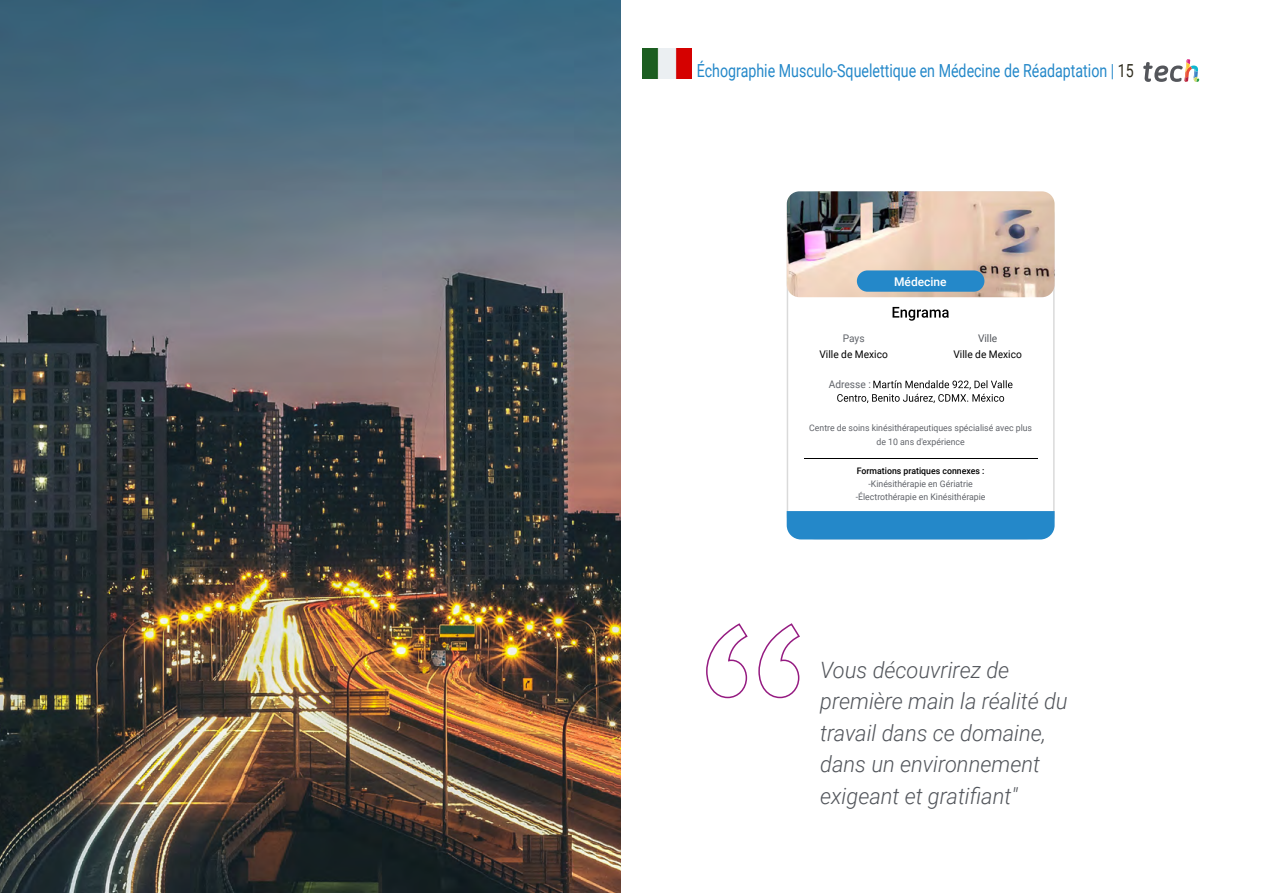
<style>
.page{position:relative;width:1263px;height:893px;background:#fff}
.page>*{position:absolute;margin:0;border:0;box-sizing:border-box;transform-origin:0 0}
.t1{font:italic 300 22.5px/31.5px "Roboto";color:#52555b}
.t2{font:18px "Roboto";color:#2488c9;scale:.79 1}
.t3{font:500 12px "Roboto";color:#fff}
.t4{font:10.5px "Roboto";color:#000}
.t5{font:10.5px "Roboto";color:#61646a}
.t6{font:10.5px "Roboto";color:#52555b}
.t7{font:9px/13.5px "Roboto";color:#61646a;text-align:center}
.t8{font:500 9px "Roboto";color:#000}
.s1{color:#312e20}
</style>
<div class="page">
<img style="left:642px;top:49px;width:49px;height:30px">
<img style="left:0;top:0;width:621px;height:893px">
<svg style="left:786px;top:201px;width:269px;height:339px"></svg>
<img style="left:787px;top:191px;width:267px;height:106px">
<div style="left:857px;top:270px;width:127px;height:22px;background:#2488c9;border-radius:11px"></div>
<div style="left:787px;top:511px;width:267px;height:28px;background:#2488c9"></div>
<hr style="left:804px;top:458px;width:233px;height:1px;background:#000">
<svg style="left:892px;top:307px;width:57px;height:14px"></svg>
<svg style="left:837px;top:380px;width:175px;height:23px"></svg>
<svg style="left:706px;top:623px;width:94px;height:76px"></svg>
<svg style="left:1143px;top:59px;width:56px;height:23px"></svg>
<h2 class="t2" style="left:697px;top:58px;width:554px">Échographie Musculo-Squelettique en Médecine de Réadaptation | <span class="s1">15</span></h2>
<h3 class="t3" style="left:894px;top:273px;width:54px">Médecine</h3>
<p class="t5" style="left:843px;top:331px;width:23px">Pays</p>
<p class="t4" style="left:819px;top:347px;width:70px">Ville de Mexico</p>
<p class="t6" style="left:978px;top:331px;width:21px">Ville</p>
<p class="t4" style="left:953px;top:347px;width:70px">Ville de Mexico</p>
<p class="t5" style="left:829px;top:377px;width:44px">Adresse :</p>
<p class="t7" style="left:809px;top:421px;width:224px">Centre de soins kinésithérapeutiques spécialisé avec plus de 10 ans d'expérience</p>
<p class="t8" style="left:857px;top:464px;width:129px">Formations pratiques connexes :</p>
<p class="t7" style="left:856px;top:477px;width:131px">-Kinésithérapie en Gériatrie -Électrothérapie en Kinésithérapie</p>
<h1 class="t1" style="left:820px;top:653px;width:249px">Vous découvrirez de première main la réalité du travail dans ce domaine, dans un environnement exigeant et gratifiant"</h1>
</div>
